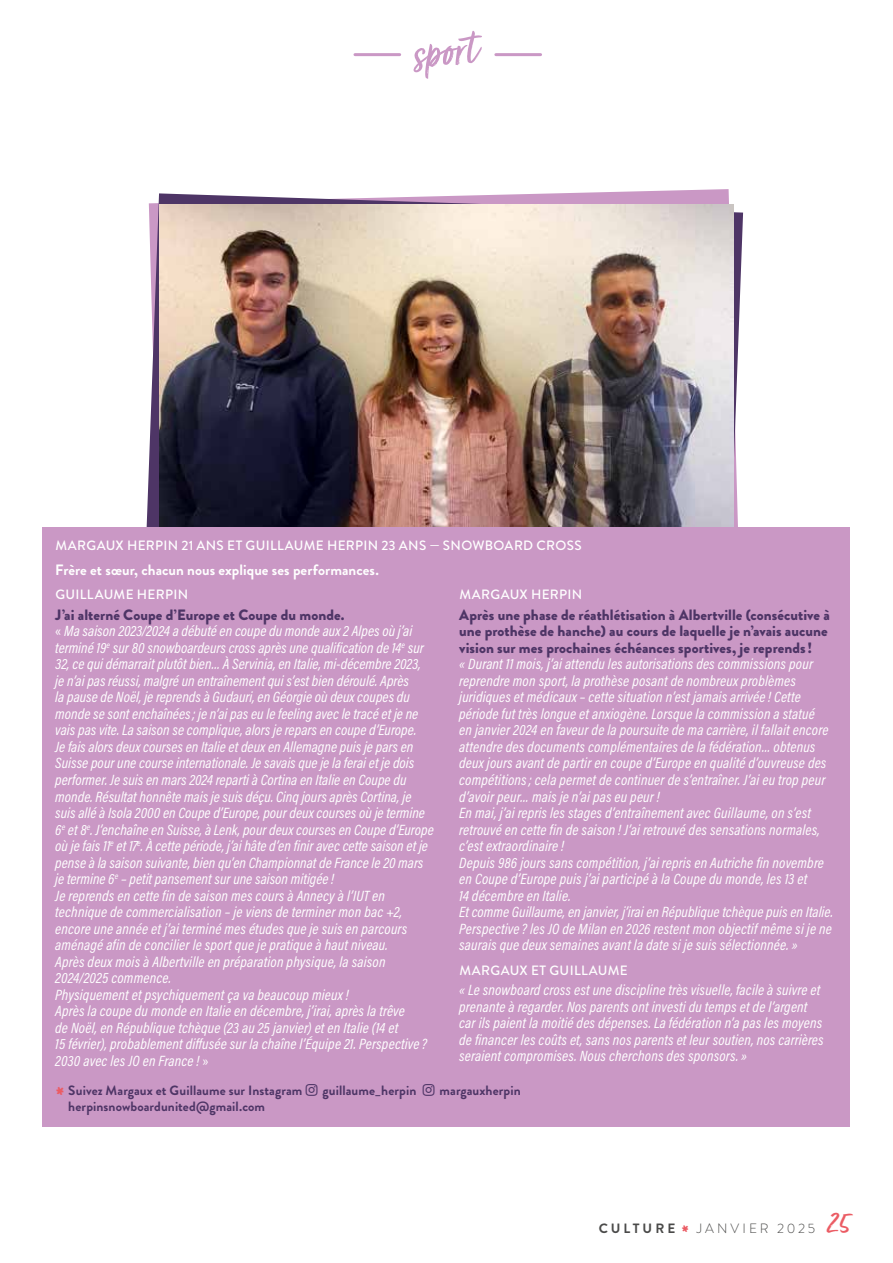
<style>
.page{position:relative;width:893px;height:1263px;background:#fff}
.page>*{position:absolute;margin:0;border:0;box-sizing:border-box;transform-origin:0 0}
.t1{font:54.9px "Turbinado Pro";color:#ca98c5}
.t2{font:36px "Turbinado Bold Pro";color:#eb5c64}
.t3{font:30px "Turbinado Bold Pro";color:#eb5c64}
.t4{font:italic 15px/16.5px "Acumin Pro Cond";letter-spacing:.01em;color:#fff}
.t5{font:900 15px/16.5px "Brandon Grotesque";letter-spacing:.005em;color:#4e3566}
.t6{font:700 15px "Brandon Grotesque";letter-spacing:.005em;color:#fff}
.t7{font:500 13.5px "Brandon Grotesque";letter-spacing:.025em;color:#fff}
.t8{font:700 13.5px "Brandon Grotesque";letter-spacing:.005em;color:#4e3566}
.t9{font:300 13.5px "Brandon Grotesque";letter-spacing:.225em;color:#4a4a49}
.t10{font:700 13.5px "Brandon Grotesque";letter-spacing:.225em;color:#4a4a49}
.s1{font-style:normal}
</style>
<div class="page">
<svg style="left:147px;top:193px;width:596px;height:334px"></svg>
<img style="left:159px;top:204px;width:574px;height:323px">
<div style="left:43px;top:527px;width:807px;height:600px;background:#ca98c5"></div>
<hr style="left:496px;top:53px;width:45px;height:3px;background:#ca98c5">
<hr style="left:355px;top:53px;width:45px;height:3px;background:#ca98c5">
<h1 class="t1" style="left:408px;top:26px;width:67px;rotate:-7deg">sport</h1>
<p class="t7" style="left:55px;top:535px;width:528px">MARGAUX HERPIN 21 ANS ET GUILLAUME HERPIN 23 ANS — SNOWBOARD CROSS</p>
<p class="t6" style="left:55px;top:559px;width:325px">Frère et sœur, chacun nous explique ses performances.</p>
<p class="t7" style="left:55px;top:585px;width:134px">GUILLAUME HERPIN</p>
<p class="t5" style="left:55px;top:607px;width:291px">J’ai alterné Coupe d’Europe et Coupe du monde.</p>
<p class="t4" style="left:55px;top:623px;width:380px"><span class="s1">«</span> Ma saison 2023/2024 a débuté en coupe du monde aux 2 Alpes où j’ai terminé 19<sup>e</sup> sur 80 snowboardeurs cross après une qualification de 14<sup>e</sup> sur 32, ce qui démarrait plutôt bien… À Servinia, en Italie, mi‑décembre 2023,<br>je n’ai pas réussi, malgré un entraînement qui s’est bien déroulé. Après<br>la pause de Noël, je reprends à Gudauri, en Géorgie où deux coupes du monde se sont enchaînées; je n’ai pas eu le feeling avec le tracé et je ne vais pas vite. La saison se complique, alors je repars en coupe d’Europe.<br>Je fais alors deux courses en Italie et deux en Allemagne puis je pars en Suisse pour une course internationale. Je savais que je la ferai et je dois performer. Je suis en mars 2024 reparti à Cortina en Italie en Coupe du monde. Résultat honnête mais je suis déçu. Cinq jours après Cortina, je suis allé à Isola 2000 en Coupe d’Europe, pour deux courses où je termine 6<sup>e</sup> et 8<sup>e</sup>. J’enchaîne en Suisse, à Lenk, pour deux courses en Coupe d’Europe où je fais 11<sup>e</sup> et 17<sup>e</sup>. À cette période, j’ai hâte d’en finir avec cette saison et je pense à la saison suivante, bien qu’en Championnat de France le 20 mars je termine 6<sup>e</sup> – petit pansement sur une saison mitigée !<br>Je reprends en cette fin de saison mes cours à Annecy à l’IUT en technique de commercialisation – je viens de terminer mon bac +2, encore une année et j’ai terminé mes études que je suis en parcours aménagé afin de concilier le sport que je pratique à haut niveau.<br>Après deux mois à Albertville en préparation physique, la saison 2024/2025 commence.<br>Physiquement et psychiquement ça va beaucoup mieux!<br>Après la coupe du monde en Italie en décembre, j’irai, après la trêve<br>de Noël, en République tchèque (23 au 25 janvier) et en Italie (14 et<br>15 février), probablement diffusée sur la chaîne l’Équipe 21. Perspective ?<br>2030 avec les JO en France ! <span class="s1">»</span></p>
<p class="t7" style="left:459px;top:585px;width:125px">MARGAUX HERPIN</p>
<p class="t5" style="left:459px;top:607px;width:372px">Après une phase de réathlétisation à Albertville (consécutive à une prothèse de hanche) au cours de laquelle je n’avais aucune vision sur mes prochaines échéances sportives, je reprends!</p>
<p class="t4" style="left:459px;top:656px;width:375px">« Durant 11 mois, j’ai attendu les autorisations des commissions pour reprendre mon sport, la prothèse posant de nombreux problèmes juridiques et médicaux – cette situation n’est jamais arrivée ! Cette période fut très longue et anxiogène. Lorsque la commission a statué<br>en janvier 2024 en faveur de la poursuite de ma carrière, il fallait encore attendre des documents complémentaires de la fédération… obtenus deux jours avant de partir en coupe d’Europe en qualité d’ouvreuse des compétitions; cela permet de continuer de s’entraîner. J’ai eu trop peur d’avoir peur… mais je n’ai pas eu peur !<br>En mai, j’ai repris les stages d’entraînement avec Guillaume, on s’est retrouvé en cette fin de saison ! J’ai retrouvé des sensations normales, c’est extraordinaire !<br>Depuis 986 jours sans compétition, j’ai repris en Autriche fin novembre en Coupe d’Europe puis j’ai participé à la Coupe du monde, les 13 et<br>14 décembre en Italie.<br>Et comme Guillaume, en janvier, j’irai en République tchèque puis en Italie.<br>Perspective ? les JO de Milan en 2026 restent mon objectif même si je ne saurais que deux semaines avant la date si je suis sélectionnée. »</p>
<p class="t7" style="left:459px;top:961px;width:170px">MARGAUX ET GUILLAUME</p>
<p class="t4" style="left:459px;top:982px;width:366px">« Le snowboard cross est une discipline très visuelle, facile à suivre et prenante à regarder. Nos parents ont investi du temps et de l’argent car ils paient la moitié des dépenses. La fédération n’a pas les moyens de financer les coûts et, sans nos parents et leur soutien, nos carrières seraient compromises. Nous cherchons des sponsors. »</p>
<h2 class="t2" style="left:55px;top:1081px;width:12px">*</h2>
<p class="t8" style="left:68px;top:1081px;width:236px">Suivez Margaux et Guillaume sur Instagram</p>
<p class="t8" style="left:323px;top:1081px;width:95px">guillaume_herpin</p>
<p class="t8" style="left:440px;top:1081px;width:83px">margauxherpin</p>
<p class="t8" style="left:68px;top:1097px;width:198px">herpinsnowboardunited@gmail.com</p>
<p class="t10" style="left:599px;top:1219px;width:78px">CULTURE</p>
<p class="t9" style="left:697px;top:1219px;width:120px">JANVIER 2025</p>
<h3 class="t3" style="left:681px;top:1220px;width:10px">*</h3>
<h3 class="t3" style="left:828px;top:1206px;width:24px">25</h3>
</div>
